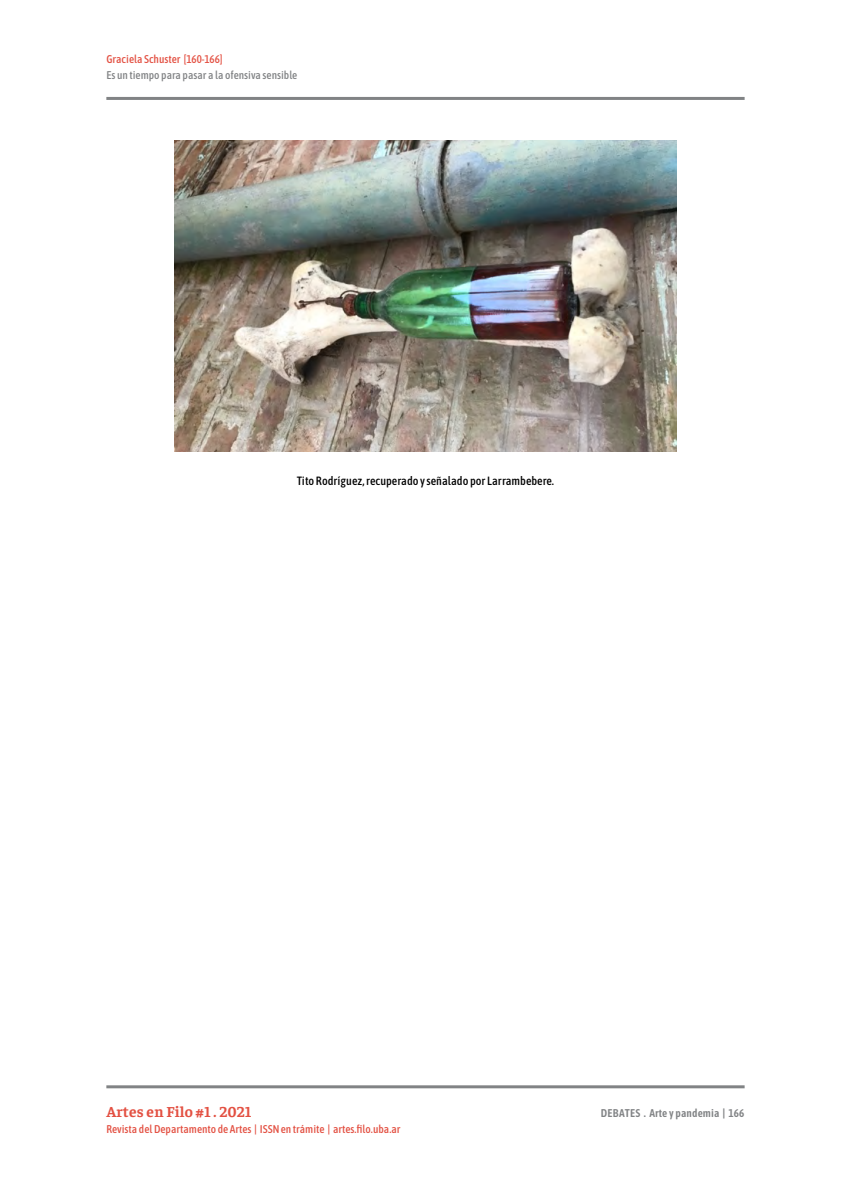
<style>
.page{position:relative;width:851px;height:1191px;background:#fff}
.page>*{position:absolute;margin:0;border:0;box-sizing:border-box;transform-origin:0 0}
.t1{font:700 15.3px "Faustina";letter-spacing:.01em;color:#e35042}
.art-fuente-cuadro-im{font:500 12px "Asap Condensed";color:#000}
.t2{font:500 11.25px "Asap Condensed";color:#e35042}
.t3{font:500 11.25px "Asap Condensed";color:#818385}
.t4{font:600 11.25px "Asap Condensed";letter-spacing:.01em;color:#818385}
</style>
<div class="page">
<hr style="left:106px;top:97px;width:638px;height:3px;background:#818385">
<hr style="left:106px;top:1085px;width:638px;height:3px;background:#818385">
<img style="left:174px;top:141px;width:502px;height:310px">
<p class="t2" style="left:106px;top:51px;width:118px">Graciela Schuster [160-166]</p>
<p class="t3" style="left:106px;top:67px;width:192px">Es un tiempo para pasar a la ofensiva sensible</p>
<p class="art-fuente-cuadro-im" style="left:297px;top:472px;width:259px">Tito Rodríguez, recuperado y señalado por Larrambebere.</p>
<h1 class="t1" style="left:106px;top:1100px;width:147px">Artes en Filo #1 . 2021</h1>
<p class="t4" style="left:600px;top:1105px;width:145px">Debates . Arte y pandemia | 166</p>
<p class="t2" style="left:106px;top:1121px;width:296px">Revista del Departamento de Artes | ISSN en trámite | artes.filo.uba.ar</p>
</div>
